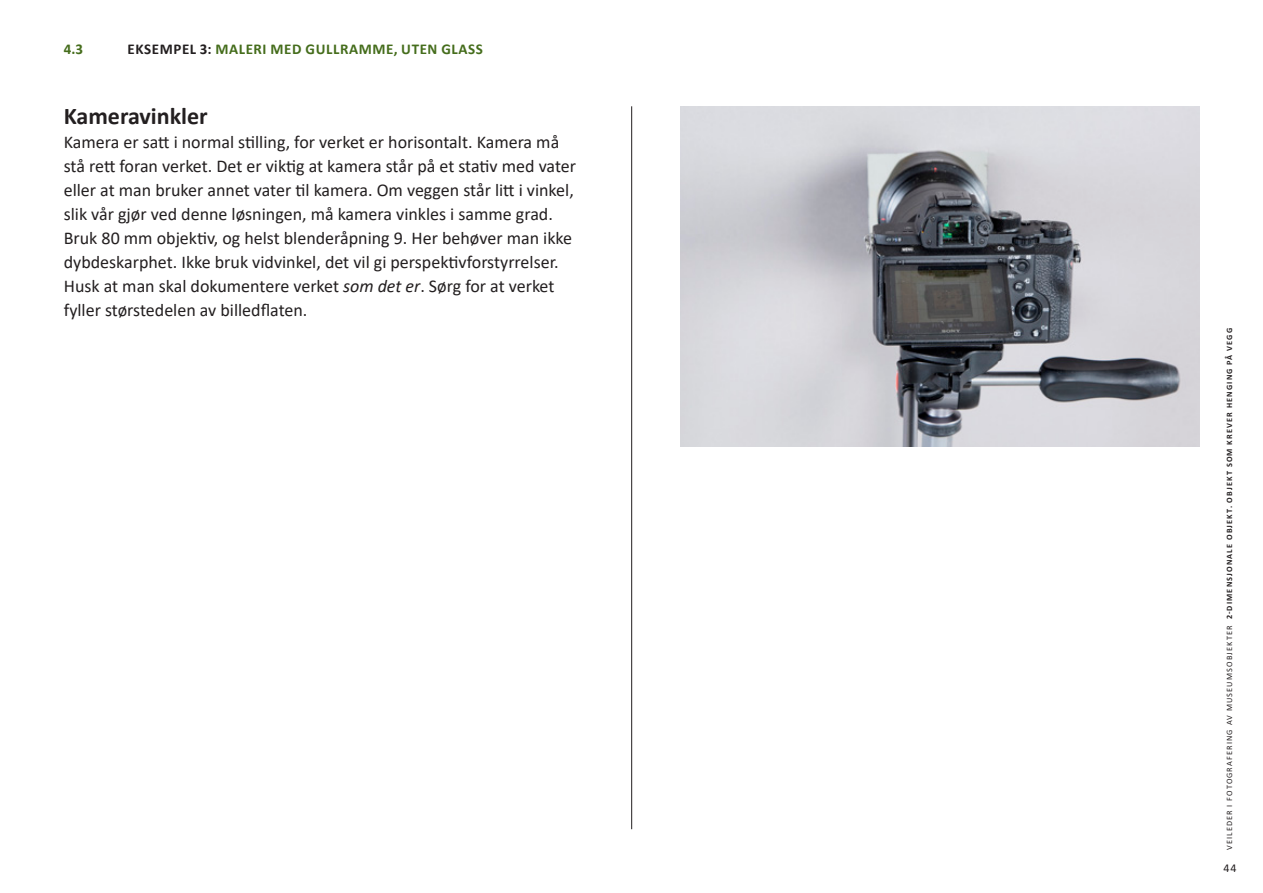
<style>
.page{position:relative;width:1263px;height:893px;background:#fff}
.page>*{position:absolute;margin:0;border:0;box-sizing:border-box;transform-origin:0 0}
.lite_avsnitt{font:700 24px "Calibri";color:#231f20}
.brødtekst{font:18px/24px "Calibri";color:#231f20}
.avsnitt{font:700 15px "Calibri";letter-spacing:.04em;color:#456d1c}
.t1{font:12px "Calibri";color:#231f20}
.t2{font:700 8.25px "Calibri";letter-spacing:.14em;color:#231f20}
.s1{color:#231f20}
.s2{font-style:italic}
.s3{font-weight:400}
</style>
<div class="page">
<hr style="left:631px;top:106px;width:1px;height:723px;background:#231f20">
<img style="left:680px;top:106px;width:519px;height:340px">
<p class="avsnitt" style="left:64px;top:39px;width:21px">4.3</p>
<p class="avsnitt" style="left:128px;top:39px;width:357px"><span class="s1">EKSEMPEL 3:</span> MALERI MED GULLRAMME, UTEN GLASS</p>
<p class="lite_avsnitt" style="left:64px;top:99px;width:145px">Kameravinkler</p>
<p class="brødtekst" style="left:64px;top:130px;width:514px">Kamera er satt i normal stilling, for verket er horisontalt. Kamera må stå rett foran verket. Det er viktig at kamera står på et stativ med vater eller at man bruker annet vater til kamera. Om veggen står litt i vinkel, slik vår gjør ved denne løsningen, må kamera vinkles i samme grad.<br>Bruk 80 mm objektiv, og helst blenderåpning 9. Her behøver man ikke dybdeskarphet. Ikke bruk vidvinkel, det vil gi perspektivforstyrrelser.<br>Husk at man skal dokumentere verket <span class="s2">som det er</span>. Sørg for at verket fyller størstedelen av billedflaten.</p>
<p class="t2" style="left:1223px;top:850px;width:524px;rotate:-90deg"><span class="s3">VEILEDER I FOTOGRAFERING AV MUSEUMSOBJEKTER</span> 2-DIMENSJONALE OBJEKT. OBJEKT SOM KREVER HENGING PÅ VEGG</p>
<p class="t1" style="left:1223px;top:860px;width:15px">44</p>
</div>
